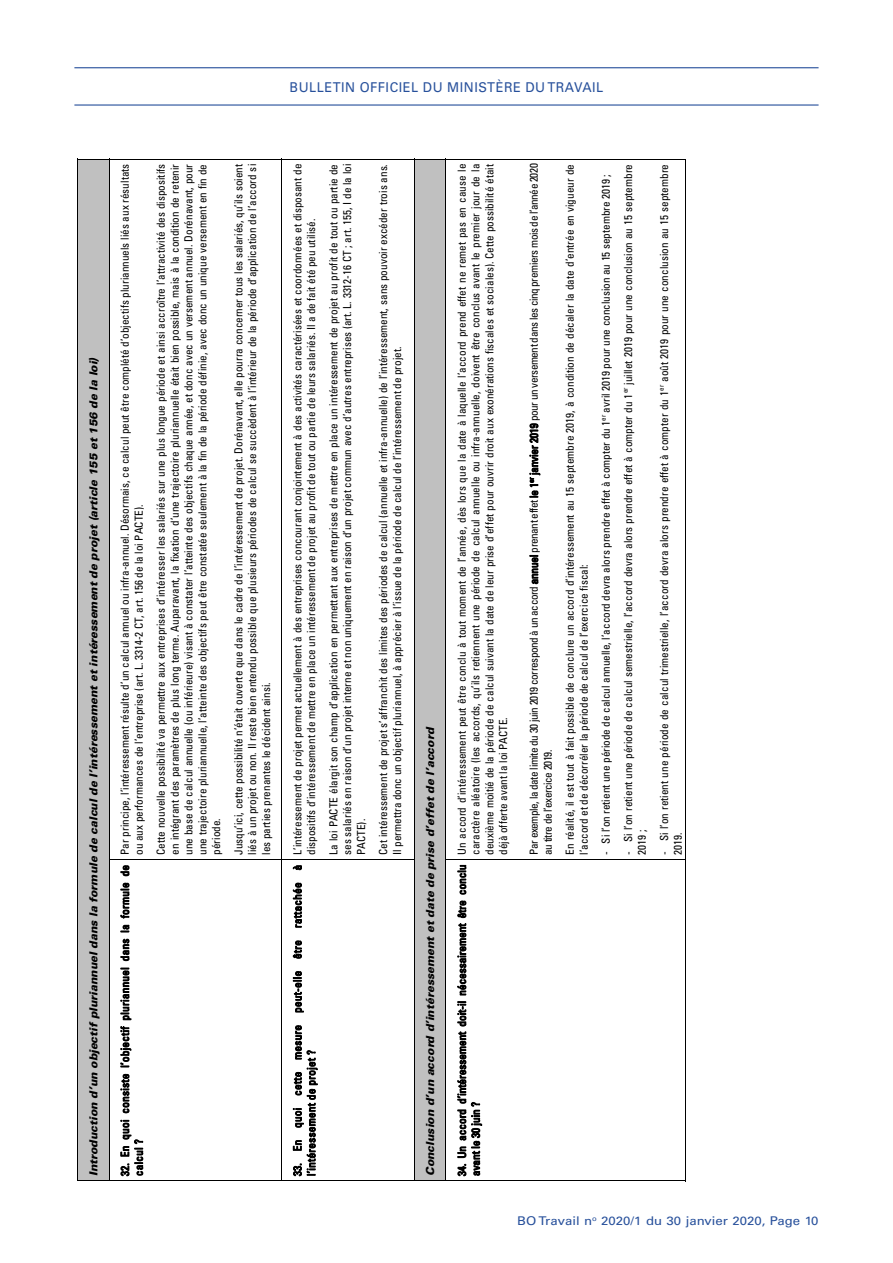
<style>
.page{position:relative;width:893px;height:1263px;background:#fff}
.page>*{position:absolute;margin:0;border:0;box-sizing:border-box;transform-origin:0 0}
.t1{font:13.5px "Univers LT Std";letter-spacing:.04em;color:#27509b;scale:.95 1}
.t2{font:12px "Univers LT Std";color:#27509b;scale:1.1 1}
.t3{font:condensed 11.1px/13.8px "Univers LT Std";color:#000}
.t4{font:italic 900 11.1px "Univers LT Std";color:#000}
.t5{font:condensed 11.1px/13.8px "Univers LT Std";letter-spacing:-.035em;color:#000}
.t6{font:condensed 11.1px/13.8px "Univers LT Std";letter-spacing:.025em;color:#000}
</style>
<div class="page">
<hr style="left:74px;top:67px;width:745px;height:1px;background:#27509b">
<hr style="left:74px;top:104px;width:745px;height:2px;background:#27509b">
<div style="left:78px;top:164px;width:31px;height:1012px;background:#c0c0c0"></div>
<hr style="left:77px;top:159px;width:1px;height:1022px;background:#000">
<hr style="left:78px;top:1180px;width:31px;height:1px;background:#000">
<hr style="left:78px;top:159px;width:31px;height:1px;background:#000">
<hr style="left:109px;top:159px;width:1px;height:1022px;background:#000">
<hr style="left:109px;top:1180px;width:172px;height:1px;background:#000">
<hr style="left:109px;top:859px;width:172px;height:1px;background:#000">
<hr style="left:109px;top:159px;width:172px;height:1px;background:#000">
<hr style="left:281px;top:159px;width:1px;height:1022px;background:#000">
<hr style="left:282px;top:1180px;width:132px;height:1px;background:#000">
<hr style="left:282px;top:859px;width:132px;height:1px;background:#000">
<hr style="left:282px;top:159px;width:132px;height:1px;background:#000">
<div style="left:415px;top:164px;width:31px;height:1012px;background:#c0c0c0"></div>
<hr style="left:414px;top:159px;width:1px;height:1022px;background:#000">
<hr style="left:415px;top:1180px;width:31px;height:1px;background:#000">
<hr style="left:415px;top:159px;width:31px;height:1px;background:#000">
<hr style="left:446px;top:159px;width:1px;height:1022px;background:#000">
<hr style="left:446px;top:1180px;width:239px;height:1px;background:#000">
<hr style="left:685px;top:860px;width:1px;height:321px;background:#000">
<hr style="left:446px;top:859px;width:239px;height:1px;background:#000">
<hr style="left:685px;top:159px;width:1px;height:700px;background:#000">
<hr style="left:446px;top:159px;width:239px;height:1px;background:#000">
<p class="t1" style="left:290px;top:79px;width:332px">BULLETIN OFFICIEL DU MINISTÈRE DU TRAVAIL</p>
<p class="t4" style="left:86px;top:1176px;width:820px;rotate:-90deg">Introduction d’un objectif pluriannuel dans la formule de calcul de l’intéressement et intéressement de projet (article 155 et 156 de la loi)</p>
<p class="t3" style="left:118px;top:855px;width:692px;rotate:-90deg">Par principe, l’intéressement résulte d’un calcul annuel ou infra-annuel. Désormais, ce calcul peut être complété d’objectifs pluriannuels liés aux résultats ou aux performances de l’entreprise (art. L. 3314-2 CT, art. 156 de la loi PACTE).</p>
<p class="t3" style="left:154px;top:855px;width:692px;text-align:justify;rotate:-90deg">Cette nouvelle possibilité va permettre aux entreprises d’intéresser les salariés sur une plus longue période et ainsi accroître l’attractivité des dispositifs en intégrant des paramètres de plus long terme. Auparavant, la fixation d’une trajectoire pluriannuelle était bien possible, mais à la condition de retenir une base de calcul annuelle (ou inférieure) visant à constater l’atteinte des objectifs chaque année, et donc avec un versement annuel. Dorénavant, pour une trajectoire pluriannuelle, l’atteinte des objectifs peut être constatée seulement à la fin de la période définie, avec donc un unique versement en fin de période.</p>
<p class="t3" style="left:231px;top:855px;width:692px;text-align:justify;rotate:-90deg">Jusqu’ici, cette possibilité n’était ouverte que dans le cadre de l’intéressement de projet. Dorénavant, elle pourra concerner tous les salariés, qu’ils soient liés à un projet ou non. Il reste bien entendu possible que plusieurs périodes de calcul se succèdent à l’intérieur de la période d’application de l’accord si les parties prenantes le décident ainsi.</p>
<p class="t6" style="left:118px;top:1176px;width:313px;rotate:-90deg">32. En quoi consiste l’objectif pluriannuel dans la formule de calcul ?</p>
<p class="t3" style="left:290px;top:855px;width:692px;rotate:-90deg">L’intéressement de projet permet actuellement à des entreprises concourant conjointement à des activités caractérisées et coordonnées et disposant de dispositifs d’intéressement de mettre en place un intéressement de projet au profit de tout ou partie de leurs salariés. Il a de fait été peu utilisé.</p>
<p class="t3" style="left:326px;top:855px;width:692px;text-align:justify;rotate:-90deg">La loi PACTE élargit son champ d’application en permettant aux entreprises de mettre en place un intéressement de projet au profit de tout ou partie de ses salariés en raison d’un projet interne et non uniquement en raison d’un projet commun avec d’autres entreprises (art. L. 3312-16 CT ; art. 155, I de la loi PACTE).</p>
<p class="t3" style="left:376px;top:855px;width:692px;rotate:-90deg">Cet intéressement de projet s’affranchit des limites des périodes de calcul (annuelle et infra-annuelle) de l’intéressement, sans pouvoir excéder trois ans.<br>Il permettra donc un objectif pluriannuel, à apprécier à l’issue de la période de calcul de l’intéressement de projet.</p>
<p class="t6" style="left:290px;top:1176px;width:313px;rotate:-90deg">33. En quoi cette mesure peut-elle être rattachée à l’intéressement de projet ?</p>
<p class="t4" style="left:423px;top:1176px;width:450px;rotate:-90deg">Conclusion d’un accord d’intéressement et date de prise d’effet de l’accord</p>
<p class="t3" style="left:455px;top:855px;width:692px;text-align:justify;rotate:-90deg">Un accord d’intéressement peut être conclu à tout moment de l’année, dès lors que la date à laquelle l’accord prend effet ne remet pas en cause le caractère aléatoire (les accords, qu’ils retiennent une période de calcul annuelle ou infra-annuelle, doivent être conclus avant le premier jour de la deuxième moitié de la période de calcul suivant la date de leur prise d’effet pour ouvrir droit aux exonérations fiscales et sociales). Cette possibilité était déjà offerte avant la loi PACTE.</p>
<p class="t5" style="left:527px;top:855px;width:693px;rotate:-90deg">Par exemple, la date limite du 30 juin 2019 correspond à un accord annuel prenant effet le 1<sup>er</sup> janvier 2019 pour un versement dans les cinq premiers mois de l’année 2020 au titre de l’exercice 2019.</p>
<p class="t3" style="left:563px;top:855px;width:692px;rotate:-90deg">En réalité, il est tout à fait possible de conclure un accord d’intéressement au 15 septembre 2019, à condition de décaler la date d’entrée en vigueur de l’accord et de décorréler la période de calcul de l’exercice fiscal:</p>
<p class="t3" style="left:599px;top:855px;width:682px;rotate:-90deg">- Si l’on retient une période de calcul annuelle, l’accord devra alors prendre effet à compter du 1<sup>er</sup> avril 2019 pour une conclusion au 15 septembre 2019 ;</p>
<p class="t3" style="left:621px;top:855px;width:692px;rotate:-90deg">- Si l’on retient une période de calcul semestrielle, l’accord devra alors prendre effet à compter du 1<sup>er</sup> juillet 2019 pour une conclusion au 15 septembre<br>2019 ;</p>
<p class="t3" style="left:657px;top:855px;width:692px;rotate:-90deg">- Si l’on retient une période de calcul trimestrielle, l’accord devra alors prendre effet à compter du 1<sup>er</sup> août 2019 pour une conclusion au 15 septembre<br>2019.</p>
<p class="t3" style="left:455px;top:1176px;width:313px;rotate:-90deg">34. Un accord d’intéressement doit-il nécessairement être conclu avant le 30 juin ?</p>
<p class="t2" style="left:517px;top:1213px;width:275px">BO Travail n<sup>o</sup> 2020/1 du 30 janvier 2020, Page 10</p>
</div>
